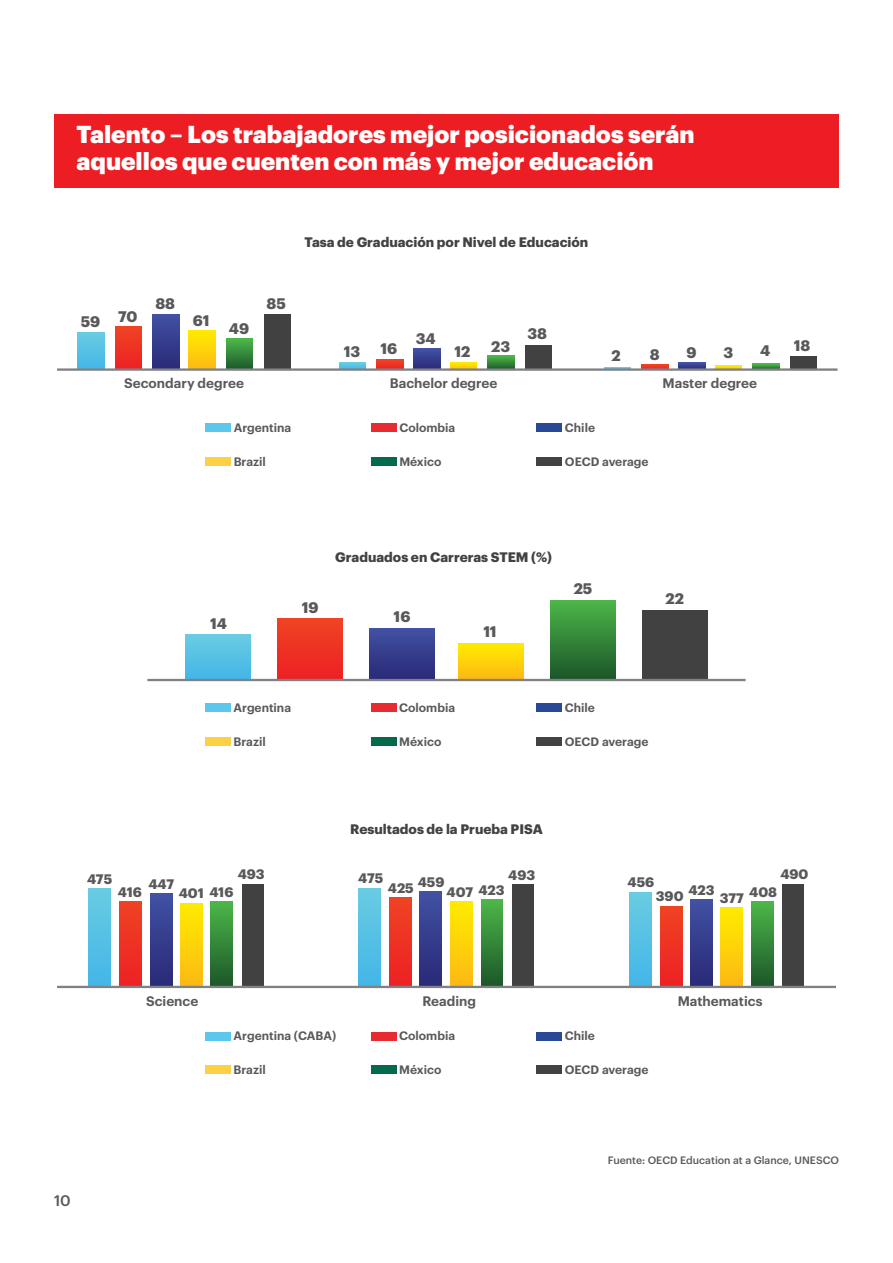
<style>
.page{position:relative;width:893px;height:1263px;background:#fff}
.page>*{position:absolute;margin:0;border:0;box-sizing:border-box;transform-origin:0 0}
.t1{font:900 24px/27px "Graphik";color:#fff}
.t2{font:700 15px "Graphik";color:#59595c}
.t3{font:500 15px "Graphik";color:#59595c}
.t4{font:700 13.5px "Graphik";color:#424143}
.t5{font:600 13.5px "Graphik";color:#59595c}
.t6{font:700 13.5px "Graphik";color:#59595c}
.t7{font:600 12px "Graphik";color:#59595c}
.t8{font:500 10.5px "Graphik";color:#59595c}
</style>
<div class="page">
<div style="left:54px;top:114px;width:785px;height:73px;background:#ec1e24"></div>
<div style="left:206px;top:424px;width:25px;height:8px;background:#5cc7ec"></div>
<div style="left:371px;top:424px;width:25px;height:8px;background:#e82a31"></div>
<div style="left:537px;top:424px;width:25px;height:8px;background:#274998"></div>
<div style="left:206px;top:457px;width:25px;height:9px;background:#fdd144"></div>
<div style="left:371px;top:457px;width:25px;height:9px;background:#05694b"></div>
<div style="left:537px;top:457px;width:25px;height:9px;background:#424143"></div>
<div style="left:205px;top:703px;width:26px;height:9px;background:#5cc7ec"></div>
<div style="left:371px;top:703px;width:25px;height:9px;background:#e82a31"></div>
<div style="left:537px;top:703px;width:25px;height:9px;background:#274998"></div>
<div style="left:205px;top:737px;width:26px;height:9px;background:#fdd144"></div>
<div style="left:371px;top:737px;width:25px;height:9px;background:#05694b"></div>
<div style="left:537px;top:737px;width:25px;height:9px;background:#424143"></div>
<div style="left:205px;top:1032px;width:26px;height:8px;background:#5cc7ec"></div>
<div style="left:371px;top:1032px;width:25px;height:8px;background:#e82a31"></div>
<div style="left:537px;top:1032px;width:25px;height:8px;background:#274998"></div>
<div style="left:205px;top:1065px;width:26px;height:9px;background:#fdd144"></div>
<div style="left:371px;top:1065px;width:25px;height:9px;background:#05694b"></div>
<div style="left:537px;top:1065px;width:25px;height:9px;background:#424143"></div>
<svg style="left:78px;top:332px;width:26px;height:36px"></svg>
<div style="left:115px;top:327px;width:27px;height:42px;background:linear-gradient(to bottom,#ef4323,#ed2224)"></div>
<div style="left:153px;top:314px;width:26px;height:55px;background:linear-gradient(to bottom,#4151a3,#292a78)"></div>
<div style="left:189px;top:331px;width:27px;height:38px;background:linear-gradient(to bottom,#feeb00,#fdbb13)"></div>
<div style="left:226px;top:339px;width:27px;height:30px;background:linear-gradient(to bottom,#4cb748,#1f5d2c)"></div>
<div style="left:264px;top:314px;width:26px;height:55px;background:#414141"></div>
<div style="left:339px;top:362px;width:27px;height:7px;background:#5bc3e4"></div>
<div style="left:376px;top:359px;width:27px;height:10px;background:#ee3523"></div>
<div style="left:414px;top:349px;width:26px;height:20px;background:linear-gradient(to bottom,#4150a1,#2b2d7c)"></div>
<svg style="left:450px;top:362px;width:27px;height:6px"></svg>
<svg style="left:488px;top:356px;width:26px;height:12px"></svg>
<div style="left:525px;top:345px;width:27px;height:24px;background:#414141"></div>
<hr style="left:604px;top:367px;width:27px;height:2px;background:#69cce2">
<div style="left:641px;top:364px;width:27px;height:5px;background:#ee3823"></div>
<svg style="left:679px;top:362px;width:26px;height:6px"></svg>
<hr style="left:715px;top:366px;width:27px;height:3px;background:#fedf04">
<svg style="left:753px;top:364px;width:26px;height:4px"></svg>
<div style="left:790px;top:356px;width:27px;height:13px;background:#414141"></div>
<hr style="left:58px;top:368px;width:779px;height:3px;background:#808184">
<div style="left:185px;top:635px;width:66px;height:44px;background:linear-gradient(to bottom,#69cce2,#44b6e8)"></div>
<div style="left:277px;top:619px;width:65px;height:60px;background:linear-gradient(to bottom,#ef4323,#ed2124)"></div>
<div style="left:369px;top:629px;width:65px;height:50px;background:linear-gradient(to bottom,#4150a2,#2a2b78)"></div>
<div style="left:459px;top:643px;width:65px;height:36px;background:linear-gradient(to bottom,#feec00,#fdba13)"></div>
<div style="left:550px;top:600px;width:66px;height:79px;background:linear-gradient(to bottom,#4cb748,#1c562a)"></div>
<div style="left:642px;top:610px;width:66px;height:69px;background:#414141"></div>
<hr style="left:147px;top:679px;width:599px;height:2px;background:#808184">
<div style="left:89px;top:888px;width:22px;height:99px;background:linear-gradient(to bottom,#69cce2,#43b5e8)"></div>
<div style="left:120px;top:902px;width:21px;height:85px;background:linear-gradient(to bottom,#ef4323,#ed2124)"></div>
<div style="left:150px;top:894px;width:22px;height:93px;background:linear-gradient(to bottom,#4151a2,#292977)"></div>
<div style="left:180px;top:903px;width:22px;height:84px;background:linear-gradient(to bottom,#ffec00,#fab816)"></div>
<div style="left:211px;top:902px;width:22px;height:85px;background:linear-gradient(to bottom,#4cb748,#1c562a)"></div>
<div style="left:242px;top:884px;width:21px;height:103px;background:#414141"></div>
<div style="left:359px;top:888px;width:22px;height:99px;background:linear-gradient(to bottom,#69cce2,#43b5e8)"></div>
<div style="left:390px;top:898px;width:21px;height:89px;background:linear-gradient(to bottom,#ef4323,#ed2024)"></div>
<div style="left:420px;top:891px;width:22px;height:96px;background:linear-gradient(to bottom,#4150a3,#2b2b78)"></div>
<div style="left:450px;top:902px;width:22px;height:85px;background:linear-gradient(to bottom,#feeb00,#fdb814)"></div>
<div style="left:481px;top:900px;width:22px;height:87px;background:linear-gradient(to bottom,#4cb748,#1c5529)"></div>
<div style="left:512px;top:884px;width:21px;height:103px;background:#414141"></div>
<div style="left:629px;top:892px;width:22px;height:95px;background:linear-gradient(to bottom,#69cce2,#43b5e8)"></div>
<div style="left:660px;top:906px;width:22px;height:81px;background:linear-gradient(to bottom,#ef4323,#ed2024)"></div>
<div style="left:690px;top:899px;width:22px;height:88px;background:linear-gradient(to bottom,#4050a3,#2b2b78)"></div>
<div style="left:721px;top:908px;width:22px;height:79px;background:linear-gradient(to bottom,#feeb00,#fdb814)"></div>
<div style="left:752px;top:902px;width:21px;height:85px;background:linear-gradient(to bottom,#4cb748,#1c562a)"></div>
<div style="left:782px;top:884px;width:22px;height:103px;background:#414141"></div>
<hr style="left:57px;top:986px;width:779px;height:2px;background:#808184">
<h1 class="t1" style="left:76px;top:118px;width:619px">Talento – Los trabajadores mejor posicionados serán aquellos que cuenten con más y mejor educación</h1>
<p class="t2" style="left:81px;top:308px;width:58px">59 70</p>
<p class="t2" style="left:155px;top:292px;width:21px">88</p>
<p class="t2" style="left:193px;top:309px;width:18px">61</p>
<p class="t2" style="left:229px;top:317px;width:22px">49</p>
<p class="t5" style="left:124px;top:373px;width:121px">Secondary degree</p>
<p class="t2" style="left:267px;top:292px;width:21px">85</p>
<p class="t4" style="left:305px;top:232px;width:285px">Tasa de Graduación por Nivel de Educación</p>
<p class="t2" style="left:344px;top:340px;width:18px">13</p>
<p class="t2" style="left:380px;top:337px;width:18px">16</p>
<p class="t2" style="left:416px;top:327px;width:21px">34</p>
<p class="t2" style="left:455px;top:340px;width:17px">12</p>
<p class="t2" style="left:491px;top:335px;width:21px">23</p>
<p class="t2" style="left:527px;top:322px;width:21px">38</p>
<p class="t2" style="left:612px;top:344px;width:11px">2</p>
<p class="t2" style="left:650px;top:342px;width:11px">8</p>
<p class="t2" style="left:686px;top:341px;width:12px">9</p>
<p class="t2" style="left:723px;top:341px;width:11px">3</p>
<p class="t2" style="left:760px;top:339px;width:12px">4</p>
<p class="t5" style="left:390px;top:373px;width:109px">Bachelor degree</p>
<p class="t5" style="left:663px;top:373px;width:96px">Master degree</p>
<p class="t7" style="left:234px;top:419px;width:59px">Argentina</p>
<p class="t7" style="left:399px;top:419px;width:57px">Colombia</p>
<p class="t7" style="left:565px;top:419px;width:32px">Chile</p>
<p class="t7" style="left:234px;top:452px;width:34px">Brazil</p>
<p class="t7" style="left:399px;top:452px;width:44px">México</p>
<p class="t7" style="left:565px;top:452px;width:85px">OECD average</p>
<p class="t2" style="left:794px;top:334px;width:18px">18</p>
<p class="t2" style="left:210px;top:612px;width:18px">14</p>
<p class="t2" style="left:302px;top:596px;width:18px">19</p>
<p class="t4" style="left:335px;top:547px;width:218px">Graduados en Carreras STEM (%)</p>
<p class="t2" style="left:394px;top:605px;width:18px">16</p>
<p class="t2" style="left:483px;top:620px;width:15px">11</p>
<p class="t2" style="left:574px;top:577px;width:20px">25</p>
<p class="t2" style="left:665px;top:587px;width:20px">22</p>
<p class="t7" style="left:234px;top:699px;width:59px">Argentina</p>
<p class="t7" style="left:399px;top:699px;width:57px">Colombia</p>
<p class="t7" style="left:565px;top:699px;width:32px">Chile</p>
<p class="t7" style="left:234px;top:732px;width:34px">Brazil</p>
<p class="t7" style="left:399px;top:732px;width:44px">México</p>
<p class="t7" style="left:565px;top:732px;width:85px">OECD average</p>
<p class="t4" style="left:350px;top:819px;width:194px">Resultados de la Prueba PISA</p>
<p class="t6" style="left:238px;top:864px;width:28px">493</p>
<p class="t6" style="left:358px;top:868px;width:27px">475</p>
<p class="t6" style="left:508px;top:864px;width:28px">493</p>
<p class="t6" style="left:87px;top:868px;width:27px">475</p>
<p class="t6" style="left:418px;top:871px;width:28px">459</p>
<p class="t6" style="left:148px;top:874px;width:27px">447</p>
<p class="t6" style="left:388px;top:878px;width:27px">425</p>
<p class="t6" style="left:447px;top:881px;width:60px">407 423</p>
<p class="t6" style="left:118px;top:882px;width:26px">416</p>
<p class="t6" style="left:179px;top:882px;width:56px">401 416</p>
<p class="t6" style="left:780px;top:864px;width:30px">490</p>
<p class="t6" style="left:627px;top:872px;width:28px">456</p>
<p class="t6" style="left:688px;top:879px;width:28px">423</p>
<p class="t6" style="left:749px;top:881px;width:29px">408</p>
<p class="t6" style="left:656px;top:886px;width:29px">390</p>
<p class="t6" style="left:720px;top:888px;width:26px">377</p>
<p class="t5" style="left:146px;top:990px;width:54px">Science</p>
<p class="t5" style="left:422px;top:990px;width:55px">Reading</p>
<p class="t5" style="left:678px;top:990px;width:86px">Mathematics</p>
<p class="t7" style="left:234px;top:1027px;width:104px">Argentina (CABA)</p>
<p class="t7" style="left:399px;top:1027px;width:57px">Colombia</p>
<p class="t7" style="left:565px;top:1027px;width:32px">Chile</p>
<p class="t7" style="left:234px;top:1060px;width:34px">Brazil</p>
<p class="t7" style="left:399px;top:1060px;width:44px">México</p>
<p class="t7" style="left:565px;top:1060px;width:85px">OECD average</p>
<p class="t3" style="left:54px;top:1189px;width:18px">10</p>
<p class="t8" style="left:608px;top:1152px;width:233px">Fuente: OECD Education at a Glance, UNESCO</p>
</div>
